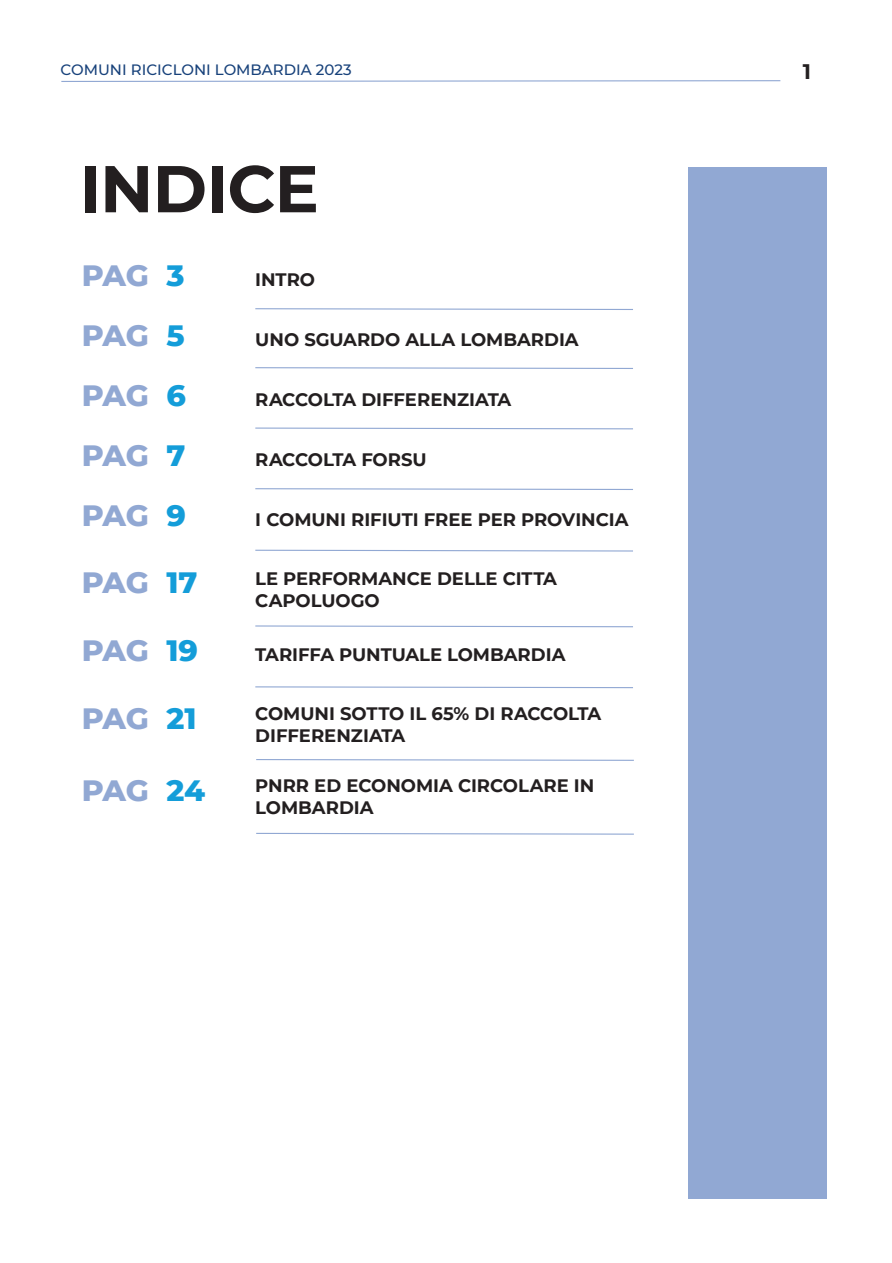
<style>
.page{position:relative;width:892px;height:1263px;background:#fff}
.page>*{position:absolute;margin:0;border:0;box-sizing:border-box;transform-origin:0 0}
.t1{font:700 66px "Montserrat";letter-spacing:-.01em;color:#231f20}
.t2{font:800 30px/60px "Montserrat";letter-spacing:-.01em;color:#91a8d3;text-align:justify}
.t3{font:700 21px "Montserrat";color:#231f20}
.t4{font:700 18px/22.5px "Montserrat";color:#231f20}
.t5{font:500 15px "Montserrat";color:#18427b}
.s1{color:#149dd9}
</style>
<div class="page">
<svg style="left:61px;top:80px;width:720px;height:2px"></svg>
<svg style="left:255px;top:308px;width:378px;height:2px"></svg>
<svg style="left:255px;top:625px;width:378px;height:2px"></svg>
<svg style="left:255px;top:367px;width:378px;height:2px"></svg>
<svg style="left:255px;top:686px;width:378px;height:2px"></svg>
<svg style="left:255px;top:427px;width:378px;height:3px"></svg>
<svg style="left:256px;top:759px;width:378px;height:2px"></svg>
<svg style="left:255px;top:549px;width:378px;height:3px"></svg>
<svg style="left:255px;top:488px;width:378px;height:2px"></svg>
<svg style="left:256px;top:832px;width:378px;height:3px"></svg>
<div style="left:688px;top:167px;width:139px;height:1031px;background:#91a8d3"></div>
<p class="t5" style="left:60px;top:59px;width:292px">COMUNI RICICLONI LOMBARDIA 2023</p>
<p class="t3" style="left:802px;top:56px;width:10px">1</p>
<h1 class="t1" style="left:79px;top:141px;width:241px">INDICE</h1>
<h2 class="t2" style="left:82px;top:243px;width:106px">PAG <span class="s1">3<br></span>PAG <span class="s1">5<br></span>PAG <span class="s1">6<br></span>PAG <span class="s1">7<br></span>PAG <span class="s1">9</span></h2>
<h2 class="t2" style="left:82px;top:551px;width:117px">PAG <span class="s1">17</span></h2>
<h2 class="t2" style="left:82px;top:618px;width:118px">PAG <span class="s1">19</span></h2>
<h2 class="t2" style="left:82px;top:686px;width:116px">PAG <span class="s1">21</span></h2>
<h2 class="t2" style="left:82px;top:758px;width:125px">PAG <span class="s1">24</span></h2>
<p class="t4" style="left:255px;top:267px;width:61px">INTRO</p>
<p class="t4" style="left:255px;top:327px;width:325px">UNO SGUARDO ALLA LOMBARDIA</p>
<p class="t4" style="left:255px;top:387px;width:257px">RACCOLTA DIFFERENZIATA</p>
<p class="t4" style="left:255px;top:447px;width:173px">RACCOLTA FORSU</p>
<p class="t4" style="left:255px;top:507px;width:375px">I COMUNI RIFIUTI FREE PER PROVINCIA</p>
<p class="t4" style="left:255px;top:566px;width:303px">LE PERFORMANCE DELLE CITTA<br>CAPOLUOGO</p>
<p class="t4" style="left:255px;top:642px;width:311px">TARIFFA PUNTUALE LOMBARDIA</p>
<p class="t4" style="left:255px;top:701px;width:347px">COMUNI SOTTO IL 65% DI RACCOLTA<br>DIFFERENZIATA</p>
<p class="t4" style="left:255px;top:773px;width:340px">PNRR ED ECONOMIA CIRCOLARE IN<br>LOMBARDIA</p>
</div>
